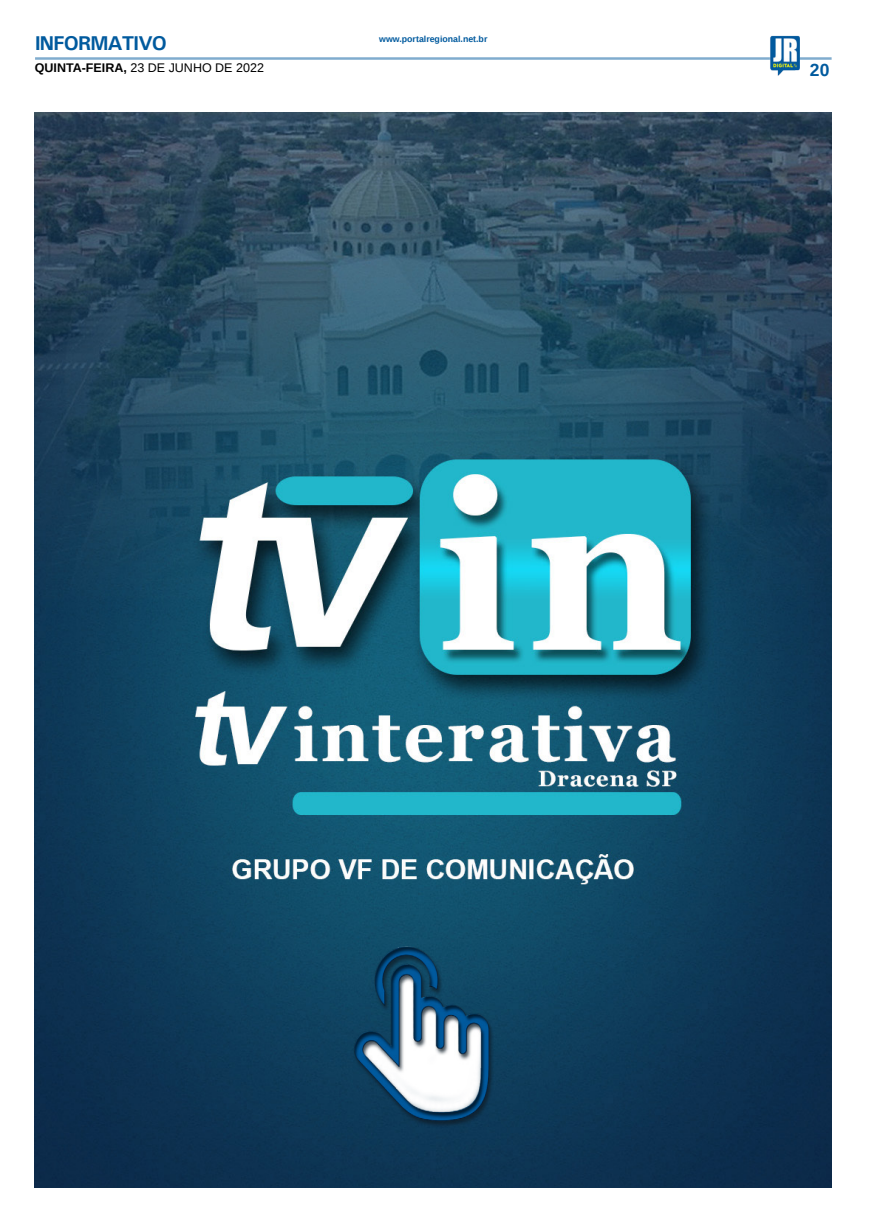
<style>
.page{position:relative;width:869px;height:1223px;background:#fff}
.page>*{position:absolute;margin:0;border:0;box-sizing:border-box;transform-origin:0 0}
.TITULO_PG{font:700 20px "Univers";letter-spacing:-.04em;color:#005a9e}
.TÍTULO{font:700 17.5px "Liberation Sans";color:#005a9e}
.t1{font:12.5px "Liberation Sans";color:#000}
.DATA_PG{font:700 8.75px "Liberation Sans";color:#005a9e}
.s1{font-weight:700}
</style>
<div class="page">
<hr style="left:35px;top:57px;width:796px;height:3px;background:#005a9e">
<img style="left:769px;top:36px;width:30px;height:40px">
<img style="left:35px;top:113px;width:795px;height:1074px">
<img style="left:262px;top:930px;width:341px;height:205px">
<p class="TITULO_PG" style="left:35px;top:31px;width:133px">INFORMATIVO</p>
<p class="t1" style="left:35px;top:61px;width:230px"><span class="s1">QUINTA-FEIRA,</span> 23 DE JUNHO DE 2022</p>
<p class="DATA_PG" style="left:379px;top:33px;width:110px">www.portalregional.net.br</p>
<p class="TÍTULO" style="left:809px;top:58px;width:21px">20</p>
</div>
